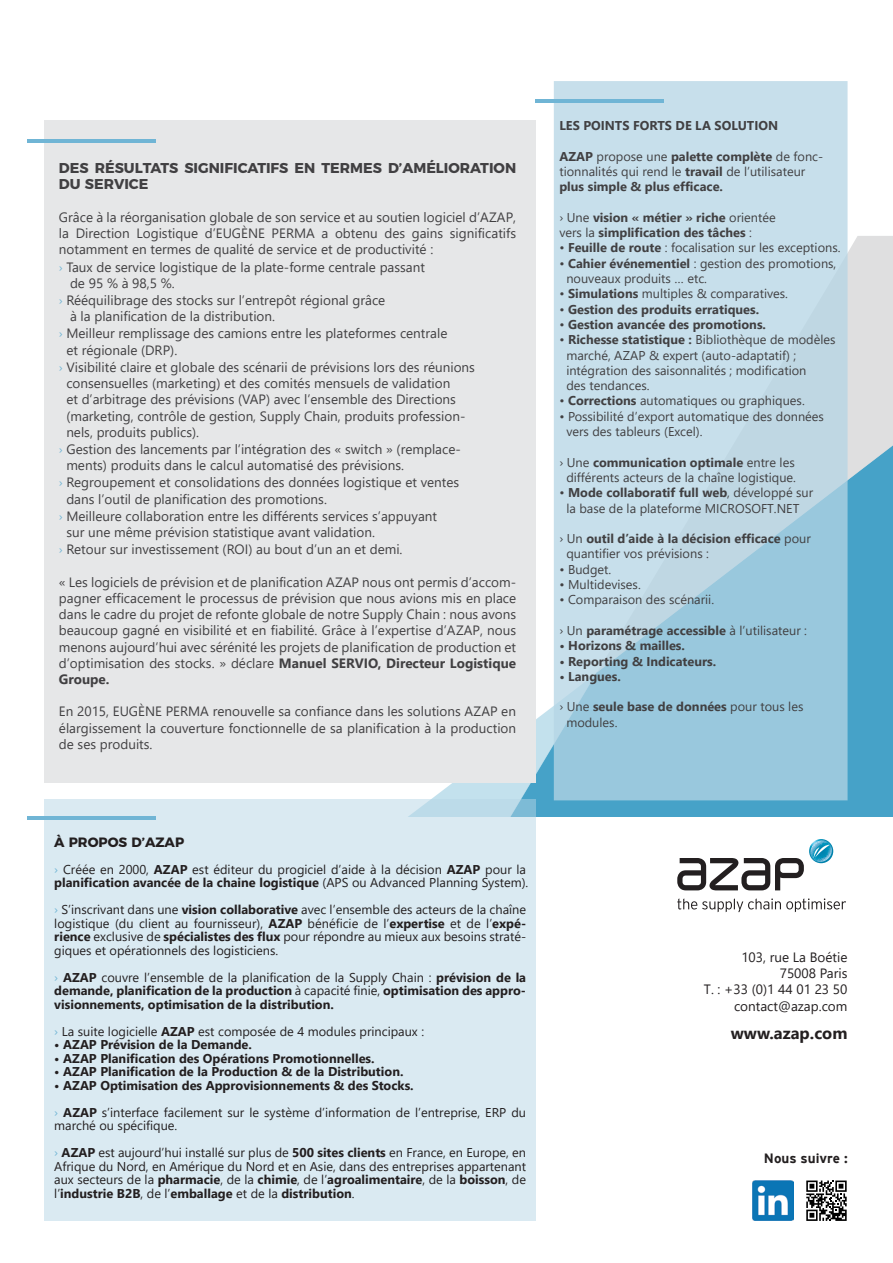
<style>
.page{position:relative;width:893px;height:1263px;background:#fff}
.page>*{position:absolute;margin:0;border:0;box-sizing:border-box;transform-origin:0 0}
.t1{font:700 16.5px "Segoe UI";color:#231f20}
.t2{font:700 14.25px/16.5px "Montserrat";color:#414042}
.t3{font:13.5px/16.2px "Segoe UI";color:#414042;text-align:justify}
.t4{font:13.5px/16.2px "Segoe UI";color:#231f20;text-align:right}
.t5{font:700 13.5px "Montserrat";color:#231f20}
.t6{font:700 13.5px "Interstate";color:#231f20}
.t7{font:12.75px/13.5px "Segoe UI";color:#231f20}
.t8{font:12.75px/15.3px "Segoe UI";color:#414042}
.t9{font:700 12.75px/13.5px "Segoe UI";color:#231f20;text-align:justify}
.t10{font:700 12.75px/15.3px "Segoe UI";color:#414042}
.s1{font-size:12.75px;color:#70b5d5}
.s2{font-weight:700}
.s3{font-weight:400}
.s4{color:#70b5d5}
.s5{font-weight:400;color:#70b5d5}
</style>
<div class="page">
<svg style="left:535px;top:445px;width:358px;height:372px;fill:#46a2c8"></svg>
<svg style="left:847px;top:236px;width:46px;height:437px;background:#95c1d4"></svg>
<svg style="left:44px;top:673px;width:553px;height:144px"></svg>
<svg style="left:554px;top:81px;width:293px;height:719px;background:#b8d7e5"></svg>
<svg style="left:809px;top:839px;width:24px;height:24px"></svg>
<svg style="left:810px;top:840px;width:22px;height:22px"></svg>
<svg style="left:677px;top:858px;width:127px;height:32px"></svg>
<svg style="left:677px;top:898px;width:169px;height:14px"></svg>
<div style="left:44px;top:800px;width:491px;height:421px;background:#daeaf2"></div>
<hr style="left:27px;top:816px;width:128px;height:3px;background:#70b5d5">
<svg style="left:806px;top:1180px;width:41px;height:41px"></svg>
<img style="left:753px;top:1180px;width:40px;height:41px">
<div style="left:44px;top:121px;width:491px;height:662px;background:#e6e7e8"></div>
<hr style="left:27px;top:139px;width:128px;height:3px;background:#70b5d5">
<hr style="left:535px;top:99px;width:129px;height:4px;background:#70b5d5">
<p class="t2" style="left:59px;top:159px;width:459px">DES RÉSULTATS SIGNIFICATIFS EN TERMES D’AMÉLIORATION<br>DU SERVICE</p>
<p class="t3" style="left:59px;top:208px;width:459px">Grâce à la réorganisation globale de son service et au soutien logiciel d’AZAP,</p>
<p class="t3" style="left:59px;top:224px;width:459px">la Direction Logistique d’EUGÈNE PERMA a obtenu des gains significatifs</p>
<p class="t3" style="left:59px;top:240px;width:376px">notamment en termes de qualité de service et de productivité :</p>
<p class="t3" style="left:59px;top:257px;width:368px"><span class="s1">›</span> Taux de service logistique de la plate-forme centrale passant</p>
<p class="t3" style="left:70px;top:274px;width:106px">de 95 % à 98,5 %.</p>
<p class="t3" style="left:59px;top:291px;width:328px"><span class="s1">›</span> Rééquilibrage des stocks sur l’entrepôt régional grâce</p>
<p class="t3" style="left:70px;top:307px;width:207px">à la planification de la distribution.</p>
<p class="t3" style="left:59px;top:324px;width:390px"><span class="s1">›</span> Meilleur remplissage des camions entre les plateformes centrale</p>
<p class="t3" style="left:66px;top:341px;width:112px">et régionale (DRP).</p>
<p class="t3" style="left:59px;top:358px;width:417px"><span class="s1">›</span> Visibilité claire et globale des scénarii de prévisions lors des réunions</p>
<p class="t3" style="left:66px;top:374px;width:386px">consensuelles (marketing) et des comités mensuels de validation</p>
<p class="t3" style="left:66px;top:390px;width:391px">et d’arbitrage des prévisions (VAP) avec l’ensemble des Directions</p>
<p class="t3" style="left:66px;top:406px;width:401px">(marketing, contrôle de gestion, Supply Chain, produits profession-</p>
<p class="t3" style="left:66px;top:423px;width:134px">nels, produits publics).</p>
<p class="t3" style="left:59px;top:440px;width:403px"><span class="s1">›</span> Gestion des lancements par l’intégration des « switch » (remplace-</p>
<p class="t3" style="left:66px;top:456px;width:339px">ments) produits dans le calcul automatisé des prévisions.</p>
<p class="t3" style="left:59px;top:473px;width:402px"><span class="s1">›</span> Regroupement et consolidations des données logistique et ventes</p>
<p class="t3" style="left:66px;top:489px;width:262px">dans l’outil de planification des promotions.</p>
<p class="t3" style="left:59px;top:507px;width:380px"><span class="s1">›</span> Meilleure collaboration entre les différents services s’appuyant</p>
<p class="t3" style="left:66px;top:523px;width:310px">sur une même prévision statistique avant validation.</p>
<p class="t3" style="left:59px;top:540px;width:345px"><span class="s1">›</span> Retour sur investissement (ROI) au bout d’un an et demi.</p>
<p class="t3" style="left:59px;top:573px;width:459px">« Les logiciels de prévision et de planification AZAP nous ont permis d’accom&shy;pagner efficacement le processus de prévision que nous avions mis en place dans le cadre du projet de refonte globale de notre Supply Chain : nous avons beaucoup gagné en visibilité et en fiabilité. Grâce à l’expertise d’AZAP, nous menons aujourd’hui avec sérénité les projets de planification de production et d’optimisation des stocks. » déclare <span class="s2">Manuel SERVIO, Directeur Logistique Groupe.</span></p>
<p class="t3" style="left:59px;top:702px;width:459px">En 2015, EUGÈNE PERMA renouvelle sa confiance dans les solutions AZAP en élargissement la couverture fonctionnelle de sa planification à la production de ses produits.</p>
<p class="t10" style="left:559px;top:117px;width:220px">LES POINTS FORTS DE LA SOLUTION</p>
<p class="t8" style="left:559px;top:147px;width:265px"><span class="s2">AZAP</span> propose une <span class="s2">palette complète</span> de fonc&shy;tionnalités qui rend le <span class="s2">travail</span> de l’utilisateur <span class="s2">plus simple &amp; plus efficace.</span></p>
<p class="t10" style="left:559px;top:209px;width:218px"><span class="s3">› Une</span> vision « métier » riche <span class="s3">orientée vers la</span> simplification des tâches <span class="s3">:</span></p>
<p class="t8" style="left:559px;top:239px;width:283px">• <span class="s2">Feuille de route</span> : focalisation sur les exceptions.</p>
<p class="t8" style="left:566px;top:254px;width:272px;text-indent:-7px">• <span class="s2">Cahier événementiel</span> : gestion des promotions, nouveaux produits … etc.</p>
<p class="t8" style="left:559px;top:285px;width:230px">• <span class="s2">Simulations</span> multiples &amp; comparatives.</p>
<p class="t10" style="left:559px;top:300px;width:201px"><span class="s3">•</span> Gestion des produits erratiques.</p>
<p class="t10" style="left:559px;top:316px;width:208px"><span class="s3">•</span> Gestion avancée des promotions.</p>
<p class="t8" style="left:566px;top:331px;width:271px;text-indent:-7px">• <span class="s2">Richesse statistique :</span> Bibliothèque de modèles marché, AZAP &amp; expert (auto-adaptatif) ; intégration des saisonnalités ; modification<br>des tendances.</p>
<p class="t8" style="left:559px;top:392px;width:247px">• <span class="s2">Corrections</span> automatiques ou graphiques.</p>
<p class="t8" style="left:566px;top:407px;width:259px;text-indent:-7px">• Possibilité d’export automatique des données vers des tableurs (Excel).</p>
<p class="t8" style="left:559px;top:453px;width:238px;text-align:center">› Une <span class="s2">communication optimale</span> entre les différents acteurs de la chaîne logistique.</p>
<p class="t8" style="left:559px;top:484px;width:255px;text-align:center">• <span class="s2">Mode collaboratif full web</span>, développé sur la base de la plateforme MICROSOFT.NET</p>
<p class="t8" style="left:566px;top:530px;width:246px;text-indent:-7px">› Un <span class="s2">outil d’aide à la décision efficace</span> pour quantifier vos prévisions :</p>
<p class="t8" style="left:559px;top:560px;width:53px">• Budget.</p>
<p class="t8" style="left:559px;top:576px;width:83px">• Multidevises.</p>
<p class="t8" style="left:559px;top:591px;width:156px">• Comparaison des scénarii.</p>
<p class="t10" style="left:559px;top:622px;width:249px"><span class="s3">› Un</span> paramétrage accessible <span class="s3">à l’utilisateur :</span></p>
<p class="t10" style="left:559px;top:637px;width:127px">• Horizons &amp; mailles.</p>
<p class="t10" style="left:559px;top:652px;width:158px">• Reporting &amp; Indicateurs.</p>
<p class="t10" style="left:559px;top:668px;width:63px">• Langues.</p>
<p class="t8" style="left:566px;top:698px;width:239px;text-indent:-7px">› Une <span class="s2">seule base de données</span> pour tous les modules.</p>
<p class="t5" style="left:54px;top:831px;width:131px">À PROPOS D’AZAP</p>
<p class="t7" style="left:54px;top:861px;width:476px"><span class="s4">›</span> Créée en 2000, <span class="s2">AZAP</span> est éditeur du progiciel d’aide à la décision <span class="s2">AZAP</span> pour la <span class="s2">planification avancée de la chaine logistique</span> (APS ou Advanced Planning System).</p>
<p class="t7" style="left:54px;top:902px;width:473px;text-align:justify"><span class="s4">›</span> S’inscrivant dans une <span class="s2">vision collaborative</span> avec l’ensemble des acteurs de la chaîne logistique (du client au fournisseur), <span class="s2">AZAP</span> bénéficie de l’<span class="s2">expertise</span> et de l’<span class="s2">expé&shy;rience</span> exclusive de <span class="s2">spécialistes des flux</span> pour répondre au mieux aux besoins straté&shy;giques et opérationnels des logisticiens.</p>
<p class="t9" style="left:54px;top:969px;width:473px"><span class="s5">›</span> AZAP <span class="s3">couvre l’ensemble de la planification de la Supply Chain :</span> prévision de la demande, planification de la production <span class="s3">à capacité finie,</span> optimisation des appro&shy;visionnements, optimisation de la distribution.</p>
<p class="t7" style="left:54px;top:1023px;width:371px"><span class="s4">›</span> La suite logicielle <span class="s2">AZAP</span> est composée de 4 modules principaux :</p>
<p class="t9" style="left:54px;top:1037px;width:199px">• AZAP Prévision de la Demande.</p>
<p class="t9" style="left:54px;top:1050px;width:322px">• AZAP Planification des Opérations Promotionnelles.</p>
<p class="t9" style="left:54px;top:1064px;width:351px">• AZAP Planification de la Production &amp; de la Distribution.</p>
<p class="t7" style="left:54px;top:1071px;width:473px;line-height:27px"><span class="s2">• AZAP Optimisation des Approvisionnements &amp; des Stocks.<br></span><span class="s4">›</span> <span class="s2">AZAP</span> s’interface facilement sur le système d’information de l’entreprise, ERP du</p>
<p class="t7" style="left:54px;top:1111px;width:473px;line-height:27px">marché ou spécifique.<br><span class="s4">›</span> <span class="s2">AZAP</span> est aujourd’hui installé sur plus de <span class="s2">500 sites clients</span> en France, en Europe, en</p>
<p class="t7" style="left:54px;top:1158px;width:473px;text-align:justify">Afrique du Nord, en Amérique du Nord et en Asie, dans des entreprises appartenant aux secteurs de la <span class="s2">pharmacie</span>, de la <span class="s2">chimie</span>, de l’<span class="s2">agroalimentaire</span>, de la <span class="s2">boisson</span>, de l’<span class="s2">industrie B2B</span>, de l’<span class="s2">emballage</span> et de la <span class="s2">distribution</span>.</p>
<p class="t4" style="left:704px;top:948px;width:145px">103, rue La Boétie<br>75008 Paris<br>T. : +33 (0)1 44 01 23 50 contact@azap.com</p>
<p class="t1" style="left:731px;top:1018px;width:118px">www.azap.com</p>
<p class="t6" style="left:764px;top:1151px;width:85px">Nous suivre :</p>
</div>
